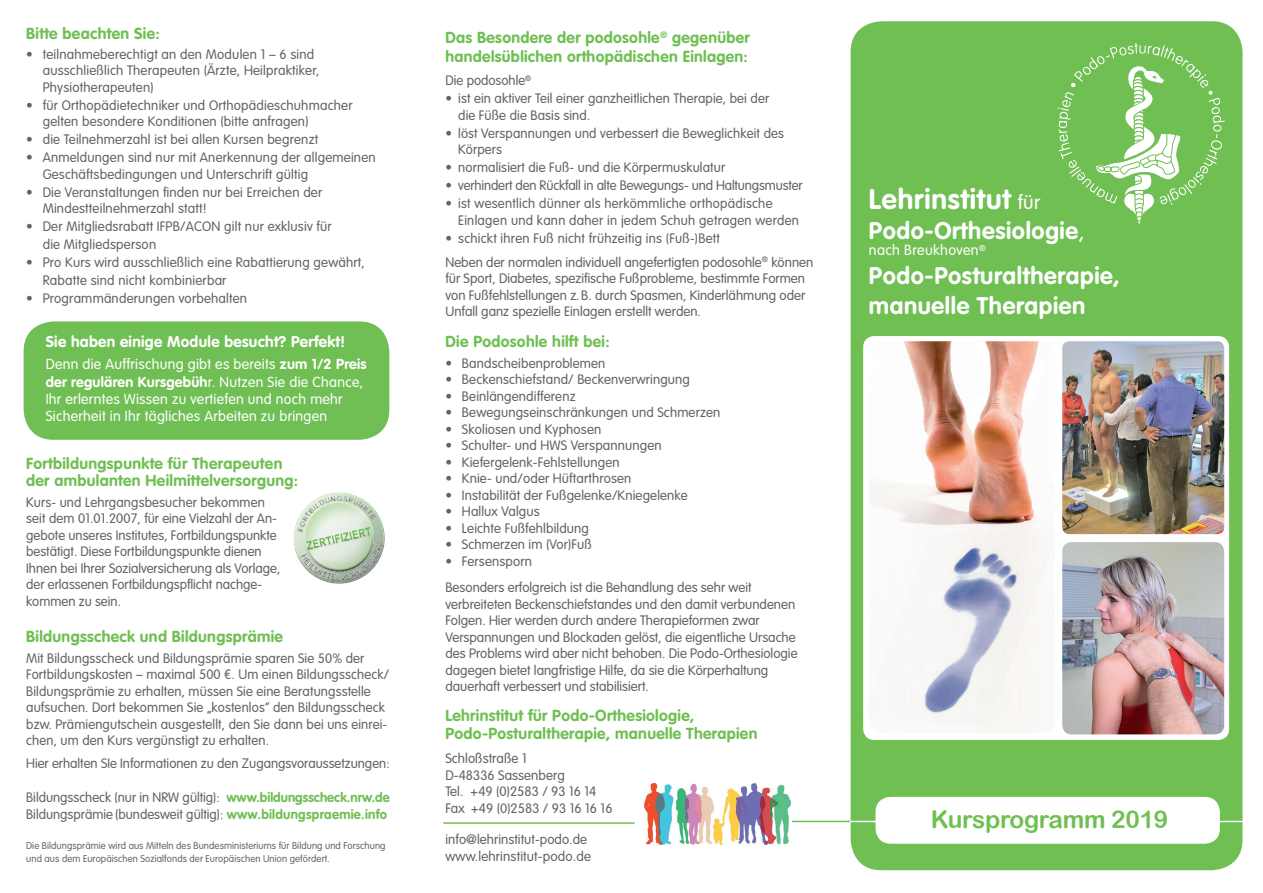
<style>
.page{position:relative;width:1263px;height:893px;background:#fff}
.page>*{position:absolute;margin:0;border:0;box-sizing:border-box;transform-origin:0 0}
.t1{font:700 28.05px "VAG Rounded Std";letter-spacing:.03em;color:#fff}
.t2{font:24.3px "Arial Rounded MT Bold";letter-spacing:-.01em;color:#6fbf53}
.t3{font:700 23.7px "VAG Rounded Std";letter-spacing:.025em;color:#fff}
.t4{font:700 15.75px/19.5px "VAG Rounded Std";letter-spacing:.02em;color:#6fbf53}
.t5{font:700 15.45px "VAG Rounded Std";letter-spacing:.02em;color:#fff}
.t6{font:300 14.4px "VAG Rounded Std";letter-spacing:.025em;color:#fff}
.t7{font:300 14.25px/17.2px "VAG Rounded Std";letter-spacing:.02em;color:#fff}
.t8{font:300 13.5px/16.5px "VAG Rounded Std";letter-spacing:.01em;color:#636366}
.t9{font:300 13.5px "VAG Rounded Std";letter-spacing:-.01em;color:#636366}
.t10{font:300 9.75px/12.5px "VAG Rounded Std";letter-spacing:.01em;color:#636366}
.s1{font-weight:700}
.s2{font-weight:700;font-size:13.35px;color:#6fbf53}
.s3{font-weight:300;font-size:19.5px}
.s4{font-weight:300}
</style>
<div class="page">
<div style="left:851px;top:21px;width:391px;height:849px;background:#6fbf53;border-radius:31px"></div>
<hr style="left:443px;top:822px;width:192px;height:2px;background:#6fbf53">
<hr style="left:792px;top:821px;width:352px;height:1px;background:#6fbf53">
<hr style="left:850px;top:821px;width:413px;height:1px;background:#fff">
<div style="left:875px;top:797px;width:345px;height:47px;background:#fff;border-radius:15px"></div>
<svg style="left:1058px;top:43px;width:167px;height:181px"></svg>
<div style="left:863px;top:336px;width:366px;height:404px;background:#fff;border-radius:11px"></div>
<img style="left:1062px;top:542px;width:162px;height:192px">
<img style="left:1062px;top:341px;width:162px;height:193px">
<div style="left:24px;top:321px;width:365px;height:119px;background:#6fbf53;border-radius:30px"></div>
<svg style="left:293px;top:492px;width:92px;height:92px"></svg>
<img style="left:869px;top:341px;width:170px;height:392px">
<img style="left:863px;top:531px;width:190px;height:195px">
<img style="left:644px;top:784px;width:146px;height:61px">
<p class="t4" style="left:26px;top:24px;width:135px">Bitte beachten Sie:</p>
<p class="t8" style="left:43px;top:46px;width:278px;text-indent:-17px">• teilnahmeberechtigt an den Modulen 1 – 6 sind ausschließlich Therapeuten (Ärzte, Heilpraktiker,</p>
<p class="t8" style="left:43px;top:79px;width:112px">Physiotherapeuten)</p>
<p class="t8" style="left:43px;top:97px;width:311px;text-indent:-17px">• für Orthopädietechniker und Orthopädieschuhmacher gelten besondere Konditionen (bitte anfragen)</p>
<p class="t8" style="left:26px;top:132px;width:294px">• die Teilnehmerzahl ist bei allen Kursen begrenzt</p>
<p class="t8" style="left:43px;top:150px;width:334px;text-indent:-17px">• Anmeldungen sind nur mit Anerkennung der allgemeinen<br>Geschäftsbedingungen und Unterschrift gültig</p>
<p class="t8" style="left:26px;top:184px;width:298px">• Die Veranstaltungen finden nur bei Erreichen der</p>
<p class="t8" style="left:43px;top:201px;width:166px">Mindestteilnehmerzahl statt!</p>
<p class="t8" style="left:26px;top:219px;width:307px">• Der Mitgliedsrabatt IFPB/ACON gilt nur exklusiv für</p>
<p class="t8" style="left:43px;top:237px;width:115px">die Mitgliedsperson</p>
<p class="t8" style="left:26px;top:255px;width:340px">• Pro Kurs wird ausschließlich eine Rabattierung gewährt,</p>
<p class="t8" style="left:43px;top:273px;width:185px">Rabatte sind nicht kombinierbar</p>
<p class="t8" style="left:26px;top:291px;width:222px">• Programmänderungen vorbehalten</p>
<p class="t5" style="left:46px;top:332px;width:301px">Sie haben einige Module besucht? Perfekt!</p>
<p class="t7" style="left:46px;top:356px;width:322px">Denn die Auffrischung gibt es bereits <span class="s1">zum 1/2 Preis der regulären Kursgebüh</span>r. Nutzen Sie die Chance, Ihr erlerntes Wissen zu vertiefen und noch mehr Sicherheit in Ihr tägliches Arbeiten zu bringen</p>
<p class="t4" style="left:26px;top:454px;width:258px">Fortbildungspunkte für Therapeuten</p>
<p class="t4" style="left:26px;top:472px;width:273px">der ambulanten Heilmittelversorgung:</p>
<p class="t8" style="left:26px;top:494px;width:256px">Kurs- und Lehrgangsbesucher bekommen seit dem 01.01.2007, für eine Vielzahl der An&shy;gebote unseres Institutes, Fortbildungspunkte bestätigt. Diese Fortbildungspunkte dienen Ihnen bei Ihrer Sozialversicherung als Vorlage, der erlassenen Fortbildungspflicht nachge&shy;kommen zu sein.</p>
<p class="t4" style="left:26px;top:628px;width:258px">Bildungsscheck und Bildungsprämie</p>
<p class="t8" style="left:26px;top:650px;width:364px">Mit Bildungsscheck und Bildungsprämie sparen Sie 50% der Fortbildungskosten – maximal 500 €. Um einen Bildungsscheck/ Bildungsprämie zu erhalten, müssen Sie eine Beratungsstelle aufsuchen. Dort bekommen Sie „kostenlos“ den Bildungsscheck bzw. Prämiengutschein ausgestellt, den Sie dann bei uns einrei&shy;chen, um den Kurs vergünstigt zu erhalten.</p>
<p class="t8" style="left:26px;top:755px;width:365px">Hier erhalten SIe Informationen zu den Zugangsvoraussetzungen:</p>
<p class="t8" style="left:26px;top:790px;width:365px">Bildungsscheck (nur in NRW gültig): <span class="s2">www.bildungsscheck.nrw.de</span></p>
<p class="t8" style="left:26px;top:806px;width:362px">Bildungsprämie (bundesweit gültig): <span class="s2">www.bildungspraemie.info</span></p>
<p class="t10" style="left:26px;top:840px;width:361px">Die Bildungsprämie wird aus Mitteln des Bundesministeriums für Bildung und Forschung und aus dem Europäischen Sozialfonds der Europäischen Union gefördert.</p>
<p class="t4" style="left:445px;top:28px;width:306px">Das Besondere der podosohle<sup>®</sup> gegenüber handelsüblichen orthopädischen Einlagen:</p>
<p class="t8" style="left:445px;top:73px;width:87px">Die podosohle<sup>®</sup></p>
<p class="t8" style="left:445px;top:91px;width:325px">• ist ein aktiver Teil einer ganzheitlichen Therapie, bei der</p>
<p class="t8" style="left:458px;top:107px;width:134px">die Füße die Basis sind.</p>
<p class="t8" style="left:458px;top:125px;width:327px;text-indent:-13px">• löst Verspannungen und verbessert die Beweglichkeit des<br>Körpers</p>
<p class="t8" style="left:445px;top:160px;width:281px">• normalisiert die Fuß- und die Körpermuskulatur</p>
<p class="t9" style="left:445px;top:178px;width:359px">• verhindert den Rückfall in alte Bewegungs- und Haltungsmuster</p>
<p class="t8" style="left:458px;top:196px;width:342px;text-indent:-13px">• ist wesentlich dünner als herkömmliche orthopädische<br>Einlagen und kann daher in jedem Schuh getragen werden</p>
<p class="t8" style="left:445px;top:230px;width:276px">• schickt ihren Fuß nicht frühzeitig ins (Fuß-)Bett</p>
<p class="t8" style="left:445px;top:254px;width:369px">Neben der normalen individuell angefertigten podosohle<sup>®</sup> können für Sport, Diabetes, spezifische Fußprobleme, bestimmte Formen von Fußfehlstellungen z.B. durch Spasmen, Kinderlähmung oder Unfall ganz spezielle Einlagen erstellt werden.</p>
<p class="t4" style="left:445px;top:332px;width:166px">Die Podosohle hilft bei:</p>
<p class="t8" style="left:445px;top:355px;width:161px">• Bandscheibenproblemen</p>
<p class="t8" style="left:445px;top:372px;width:246px">• Beckenschiefstand/ Beckenverwringung</p>
<p class="t8" style="left:445px;top:388px;width:132px">• Beinlängendifferenz</p>
<p class="t8" style="left:445px;top:405px;width:276px">• Bewegungseinschränkungen und Schmerzen</p>
<p class="t8" style="left:445px;top:421px;width:157px">• Skoliosen und Kyphosen</p>
<p class="t8" style="left:445px;top:438px;width:218px">• Schulter- und HWS Verspannungen</p>
<p class="t8" style="left:445px;top:454px;width:176px">• Kiefergelenk-Fehlstellungen</p>
<p class="t8" style="left:445px;top:471px;width:187px">• Knie- und/oder Hüftarthrosen</p>
<p class="t8" style="left:445px;top:487px;width:244px">• Instabilität der Fußgelenke/Kniegelenke</p>
<p class="t8" style="left:445px;top:504px;width:96px">• Hallux Valgus</p>
<p class="t8" style="left:445px;top:520px;width:145px">• Leichte Fußfehlbildung</p>
<p class="t8" style="left:445px;top:537px;width:148px">• Schmerzen im (Vor)Fuß</p>
<p class="t8" style="left:445px;top:553px;width:88px">• Fersensporn</p>
<p class="t8" style="left:445px;top:579px;width:354px">Besonders erfolgreich ist die Behandlung des sehr weit verbreiteten Beckenschiefstandes und den damit verbundenen Folgen. Hier werden durch andere Therapieformen zwar Verspannungen und Blockaden gelöst, die eigentliche Ursache des Problems wird aber nicht behoben. Die Podo-Orthesiologie dagegen bietet langfristige Hilfe, da sie die Körperhaltung dauerhaft verbessert und stabilisiert.</p>
<p class="t4" style="left:445px;top:706px;width:250px">Lehrinstitut für Podo-Orthesiologie,</p>
<p class="t4" style="left:445px;top:725px;width:313px">Podo-Posturaltherapie, manuelle Therapien</p>
<p class="t8" style="left:445px;top:751px;width:83px">Schloßstraße 1</p>
<p class="t8" style="left:445px;top:767px;width:121px">D-48336 Sassenberg</p>
<p class="t8" style="left:445px;top:784px;width:153px">Tel. +49 (0)2583 / 93 16 14</p>
<p class="t8" style="left:445px;top:800px;width:169px">Fax +49 (0)2583 / 93 16 16 16</p>
<p class="t8" style="left:445px;top:832px;width:143px">info@lehrinstitut-podo.de</p>
<p class="t8" style="left:445px;top:848px;width:147px">www.lehrinstitut-podo.de</p>
<p class="t1" style="left:869px;top:183px;width:173px">Lehrinstitut <span class="s3">für</span></p>
<p class="t3" style="left:869px;top:217px;width:217px">Podo-Orthesiologie<span class="s4">,</span></p>
<p class="t6" style="left:869px;top:242px;width:118px">nach Breukhoven<sup>®</sup></p>
<p class="t3" style="left:869px;top:262px;width:253px">Podo-Posturaltherapie,</p>
<p class="t3" style="left:869px;top:292px;width:218px">manuelle Therapien</p>
<p class="t2" style="left:931px;top:805px;width:239px">Kursprogramm 2019</p>
</div>
